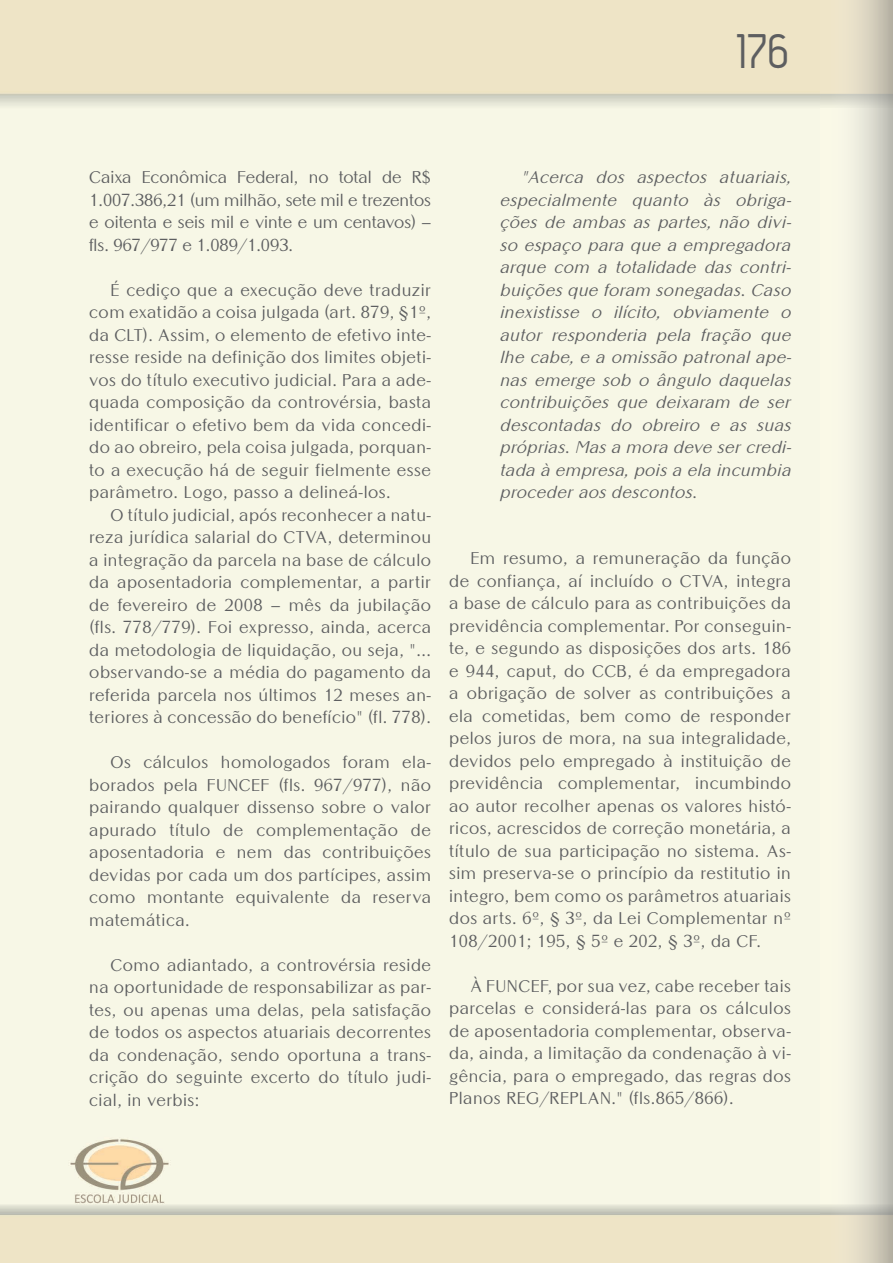
<style>
.page{position:relative;width:893px;height:1263px;background:#fff}
.page>*{position:absolute;margin:0;border:0;box-sizing:border-box;transform-origin:0 0}
.t1{font:49.5px "Zag";color:#5d5e60}
.t2{font:16.5px/22.5px "Altrincham";letter-spacing:.03em;color:#5d5e60;text-align:justify}
.t3{font:italic 16.5px/22.5px "Altrincham";letter-spacing:.03em;color:#5d5e60;text-align:justify}
</style>
<div class="page">
<h1 class="t1" style="left:739px;top:24px;width:55px">176</h1>
<p class="t2" style="left:89px;top:166px;width:343px">Caixa Econômica Federal, no total de R$ 1.007.386,21 (um milhão, sete mil e trezentos e oitenta e seis mil e vinte e um centavos) – fls. 967/977 e 1.089/1.093.</p>
<p class="t2" style="left:89px;top:279px;width:343px;text-indent:21px">É cediço que a execução deve traduzir com exatidão a coisa julgada (art. 879, §1º, da CLT). Assim, o elemento de efetivo inte&shy;resse reside na definição dos limites objeti&shy;vos do título executivo judicial. Para a ade&shy;quada composição da controvérsia, basta identificar o efetivo bem da vida concedi&shy;do ao obreiro, pela coisa julgada, porquan&shy;to a execução há de seguir fielmente esse parâmetro. Logo, passo a delineá-los.</p>
<p class="t2" style="left:89px;top:504px;width:343px;text-indent:21px">O título judicial, após reconhecer a natu&shy;reza jurídica salarial do CTVA, determinou a integração da parcela na base de cálculo da aposentadoria complementar, a partir de fevereiro de 2008 – mês da jubilação (fls. 778/779). Foi expresso, ainda, acerca da metodologia de liquidação, ou seja, "... observando-se a média do pagamento da referida parcela nos últimos 12 meses an&shy;teriores à concessão do benefício" (fl. 778).</p>
<p class="t2" style="left:89px;top:751px;width:343px;text-indent:21px">Os cálculos homologados foram ela&shy;borados pela FUNCEF (fls. 967/977), não pairando qualquer dissenso sobre o valor apurado título de complementação de aposentadoria e nem das contribuições devidas por cada um dos partícipes, assim como montante equivalente da reserva matemática.</p>
<p class="t2" style="left:89px;top:954px;width:343px;text-indent:21px">Como adiantado, a controvérsia reside na oportunidade de responsabilizar as par&shy;tes, ou apenas uma delas, pela satisfação de todos os aspectos atuariais decorrentes da condenação, sendo oportuna a trans&shy;crição do seguinte excerto do título judi&shy;cial, in verbis:</p>
<p class="t3" style="left:500px;top:166px;width:292px;text-indent:21px">"Acerca dos aspectos atuariais, especialmente quanto às obriga&shy;ções de ambas as partes, não divi&shy;so espaço para que a empregadora arque com a totalidade das contri&shy;buições que foram sonegadas. Caso inexistisse o ilícito, obviamente o autor responderia pela fração que lhe cabe, e a omissão patronal ape&shy;nas emerge sob o ângulo daquelas contribuições que deixaram de ser descontadas do obreiro e as suas próprias. Mas a mora deve ser credi&shy;tada à empresa, pois a ela incumbia proceder aos descontos.</p>
<p class="t2" style="left:449px;top:547px;width:343px;text-indent:21px">Em resumo, a remuneração da função de confiança, aí incluído o CTVA, integra a base de cálculo para as contribuições da previdência complementar. Por conseguin&shy;te, e segundo as disposições dos arts. 186 e 944, caput, do CCB, é da empregadora a obrigação de solver as contribuições a ela cometidas, bem como de responder pelos juros de mora, na sua integralidade, devidos pelo empregado à instituição de previdência complementar, incumbindo ao autor recolher apenas os valores histó&shy;ricos, acrescidos de correção monetária, a título de sua participação no sistema. As&shy;sim preserva-se o princípio da restitutio in integro, bem como os parâmetros atuariais dos arts. 6º, § 3º, da Lei Complementar nº 108/2001; 195, § 5º e 202, § 3º, da CF.</p>
<p class="t2" style="left:449px;top:974px;width:343px;text-indent:21px">À FUNCEF, por sua vez, cabe receber tais parcelas e considerá-las para os cálculos de aposentadoria complementar, observa&shy;da, ainda, a limitação da condenação à vi&shy;gência, para o empregado, das regras dos Planos REG/REPLAN." (fls.865/866).</p>
</div>
